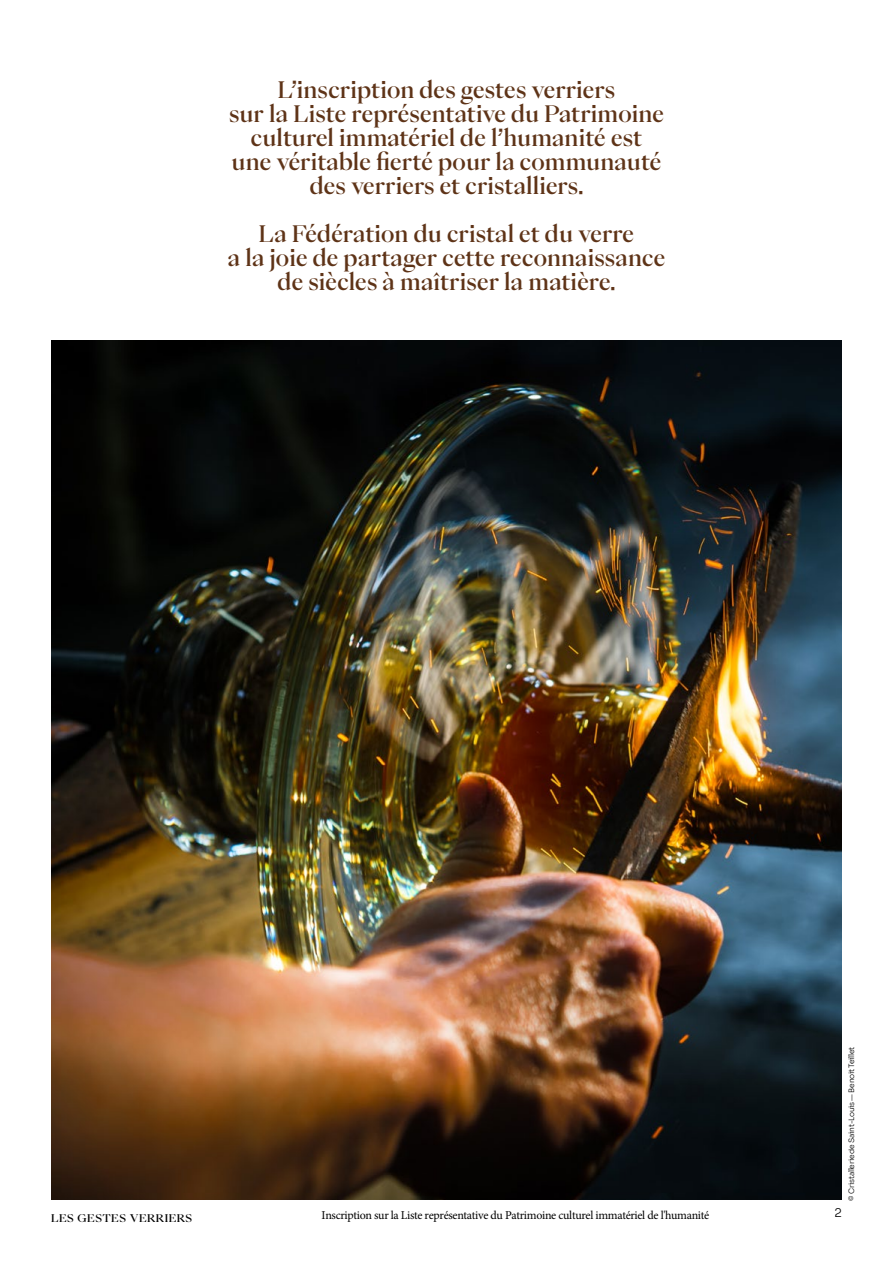
<style>
.page{position:relative;width:893px;height:1263px;background:#fff}
.page>*{position:absolute;margin:0;border:0;box-sizing:border-box;transform-origin:0 0}
.t1{font:500 22.5px/24px "PP Eiko";letter-spacing:.005em;color:#5e3317;text-align:center}
.t2{font:12px "Minion Pro";letter-spacing:-.025em;color:#000}
.t3{font:300 12px "Sora";color:#000}
.t4{font:500 10.5px "PP Eiko";letter-spacing:.05em;color:#000;scale:1.06 1}
.t5{font:300 7.5px "Sora";letter-spacing:-.03em;color:#000}
</style>
<div class="page">
<img style="left:51px;top:341px;width:791px;height:858px">
<p class="t1" style="left:229px;top:78px;width:436px">L’inscription des gestes verriers<br>sur la Liste représentative du Patrimoine culturel immatériel de l’humanité est une véritable fierté pour la communauté des verriers et cristalliers.</p>
<p class="t1" style="left:228px;top:222px;width:439px">La Fédération du cristal et du verre<br>a la joie de partager cette reconnaissance de siècles à maîtriser la matière.</p>
<p class="t5" style="left:845px;top:1200px;width:156px;rotate:-90deg">© Cristallerie de Saint-Louis — Benoit Teillet</p>
<p class="t4" style="left:51px;top:1211px;width:135px">LES GESTES VERRIERS</p>
<p class="t2" style="left:322px;top:1207px;width:389px">Inscription sur la Liste représentative du Patrimoine culturel immatériel de l'humanité</p>
<p class="t3" style="left:835px;top:1202px;width:9px">2</p>
</div>
